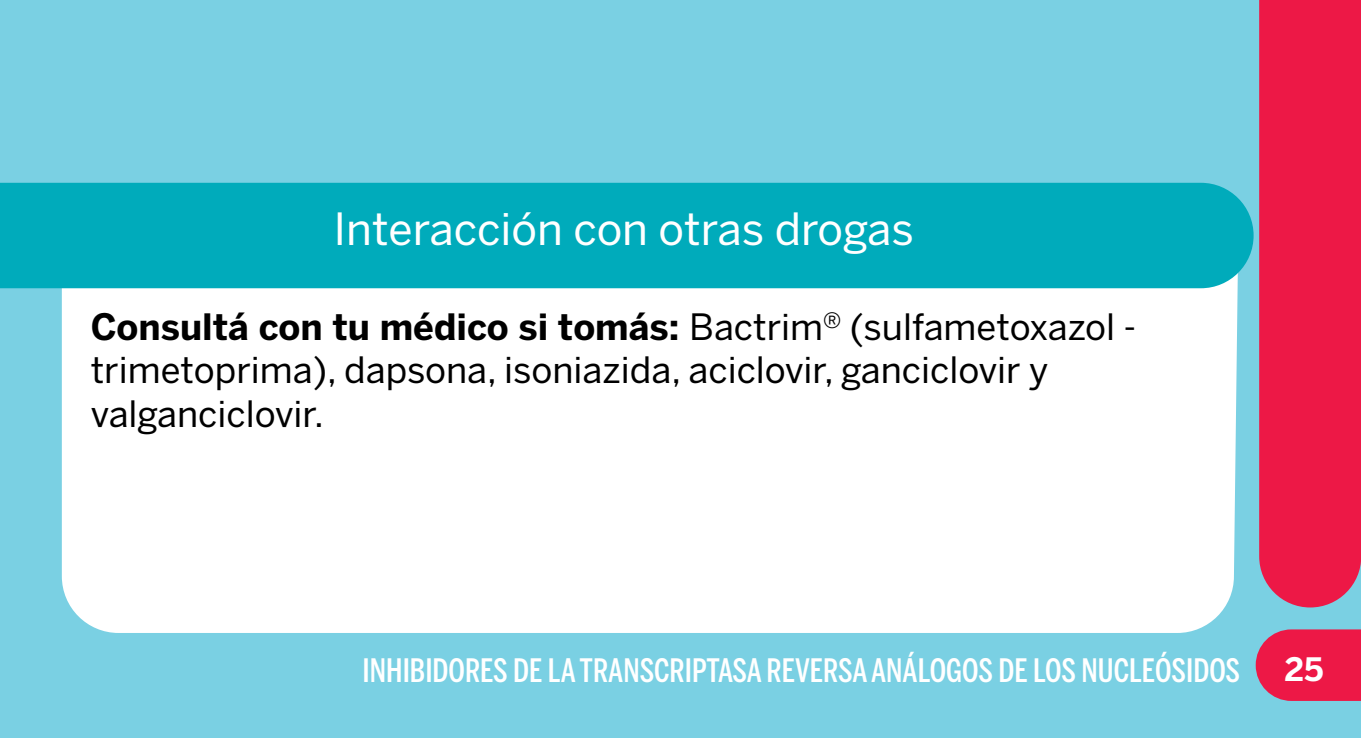
<style>
.page{position:relative;width:1361px;height:738px;background:#fff}
.page>*{position:absolute;margin:0;border:0;box-sizing:border-box;transform-origin:0 0}
.t1{font:44px "Benton Sans";color:#fff}
.t2{font:36px/43.2px "Benton Sans";color:#000}
.t3{font:500 32px "Benton Sans Comp";color:#fff}
.t4{font:700 32px "Benton Sans";color:#fff}
.s1{font-weight:700}
</style>
<div class="page">
<div style="left:0;top:0;width:1361px;height:737px;background:#7ad0e3"></div>
<svg style="left:1255px;top:629px;width:106px;height:71px;background:#e32752"></svg>
<div style="left:1259px;top:0;width:102px;height:607px;background:#ed1846"></div>
<div style="left:62px;top:288px;width:1176px;height:344px;background:#fff"></div>
<div style="left:0;top:183px;width:1253px;height:105px;background:#00abbb"></div>
<p class="t1" style="left:333px;top:203px;width:582px">Interacción con otras drogas</p>
<p class="t2" style="left:91px;top:305px;width:1047px"><span class="s1">Consultá con tu médico si tomás:</span> Bactrim<sup>®</sup> (sulfametoxazol - trimetoprima), dapsona, isoniazida, aciclovir, ganciclovir y valganciclovir.</p>
<p class="t3" style="left:362px;top:651px;width:879px">INHIBIDORES DE LA TRANSCRIPTASA REVERSA ANÁLOGOS DE LOS NUCLEÓSIDOS</p>
<p class="t4" style="left:1284px;top:650px;width:41px">25</p>
</div>
